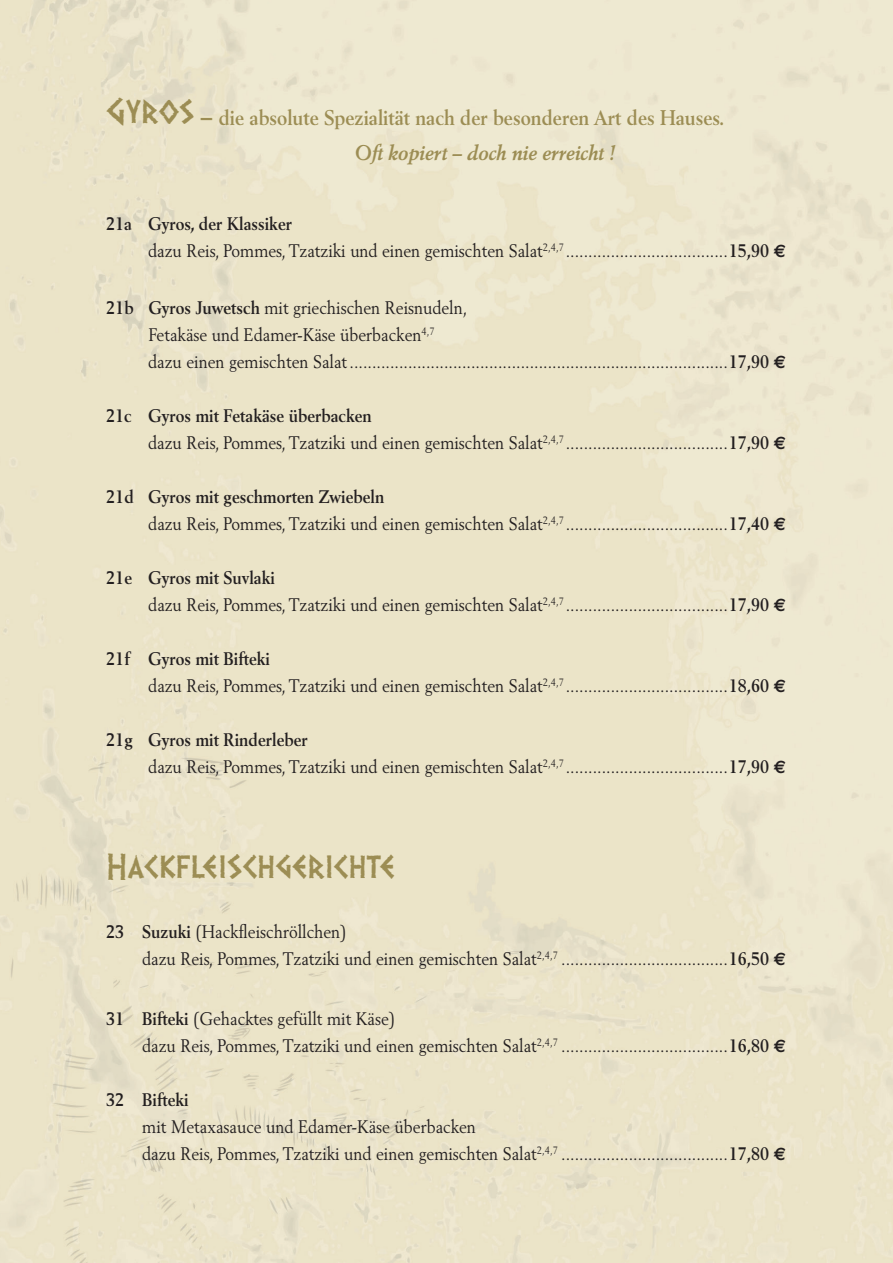
<style>
.page{position:relative;width:893px;height:1263px;background:#fff}
.page>*{position:absolute;margin:0;border:0;box-sizing:border-box;transform-origin:0 0}
.t1{font:31.5px "Dalek";color:#9c8d54}
.t2{font:700 21px/34.2px "Berling";color:#9c8d54;scale:.9 1}
.t3{font:18px/27px "Berling";color:#231f20;scale:.9 1}
.t4{font:700 18px "Berling";color:#231f20;scale:.9 1}
.s1{font-family:"Dalek";font-weight:400;font-size:31.5px}
.s2{font-size:25.5px}
.s3{font-style:italic}
.s4{font-weight:700}
.s5{font-family:"Euro Sans";font-weight:700}
</style>
<div class="page">
<p class="t2" style="left:355px;top:101px;width:413px;text-indent:-248px"><span class="s1">GYROS</span> <span class="s2">–</span> die absolute Spezialität nach der besonderen Art des Hauses.<br><span class="s3">Oft kopiert – doch nie erreicht !</span></p>
<p class="t3" style="left:148px;top:210px;width:710px;text-indent:-42px"><span class="s4">21a Gyros, der Klassiker<br></span>dazu Reis, Pommes, Tzatziki und einen gemischten Salat<sup>2,4,7</sup> ....................................<span class="s4">15,90</span> <span class="s5">D</span></p>
<p class="t3" style="left:148px;top:294px;width:710px;text-indent:-42px"><span class="s4">21b Gyros Juwetsch</span> mit griechischen Reisnudeln,<br>Fetakäse und Edamer-Käse überbacken<sup>4,7<br></sup>dazu einen gemischten Salat....................................................................................<span class="s4">17,90</span> <span class="s5">D</span></p>
<p class="t3" style="left:148px;top:402px;width:710px;text-indent:-42px"><span class="s4">21c Gyros mit Fetakäse überbacken<br></span>dazu Reis, Pommes, Tzatziki und einen gemischten Salat<sup>2,4,7</sup> ....................................<span class="s4">17,90</span> <span class="s5">D</span></p>
<p class="t3" style="left:148px;top:483px;width:710px;text-indent:-42px"><span class="s4">21d Gyros mit geschmorten Zwiebeln<br></span>dazu Reis, Pommes, Tzatziki und einen gemischten Salat<sup>2,4,7</sup> ....................................<span class="s4">17,40</span> <span class="s5">D</span></p>
<p class="t3" style="left:148px;top:564px;width:710px;text-indent:-42px"><span class="s4">21e Gyros mit Suvlaki<br></span>dazu Reis, Pommes, Tzatziki und einen gemischten Salat<sup>2,4,7</sup> ....................................<span class="s4">17,90</span> <span class="s5">D</span></p>
<p class="t3" style="left:148px;top:645px;width:710px;text-indent:-42px"><span class="s4">21f Gyros mit Bifteki<br></span>dazu Reis, Pommes, Tzatziki und einen gemischten Salat<sup>2,4,7</sup> ....................................<span class="s4">18,60</span> <span class="s5">D</span></p>
<p class="t3" style="left:148px;top:726px;width:710px;text-indent:-42px"><span class="s4">21g Gyros mit Rinderleber<br></span>dazu Reis, Pommes, Tzatziki und einen gemischten Salat<sup>2,4,7</sup> ....................................<span class="s4">17,90</span> <span class="s5">D</span></p>
<h1 class="t1" style="left:106px;top:842px;width:291px">HACKFLEISCHGERICHTE</h1>
<p class="t3" style="left:142px;top:918px;width:717px;text-indent:-36px"><span class="s4">23 Suzuki</span> (Hackfleischröllchen)<br>dazu Reis, Pommes, Tzatziki und einen gemischten Salat<sup>2,4,7</sup> .....................................<span class="s4">16,50</span> <span class="s5">D</span></p>
<p class="t3" style="left:142px;top:1005px;width:716px;text-indent:-36px"><span class="s4">31 Bifteki</span> (Gehacktes gefüllt mit Käse)<br>dazu Reis, Pommes, Tzatziki und einen gemischten Salat<sup>2,4,7</sup> .....................................<span class="s4">16,80</span> <span class="s5">D</span></p>
<p class="t4" style="left:106px;top:1089px;width:93px">32 Bifteki</p>
<p class="t3" style="left:142px;top:1113px;width:716px">mit Metaxasauce und Edamer-Käse überbacken<br>dazu Reis, Pommes, Tzatziki und einen gemischten Salat<sup>2,4,7</sup> .....................................<span class="s4">17,80</span> <span class="s5">D</span></p>
</div>
